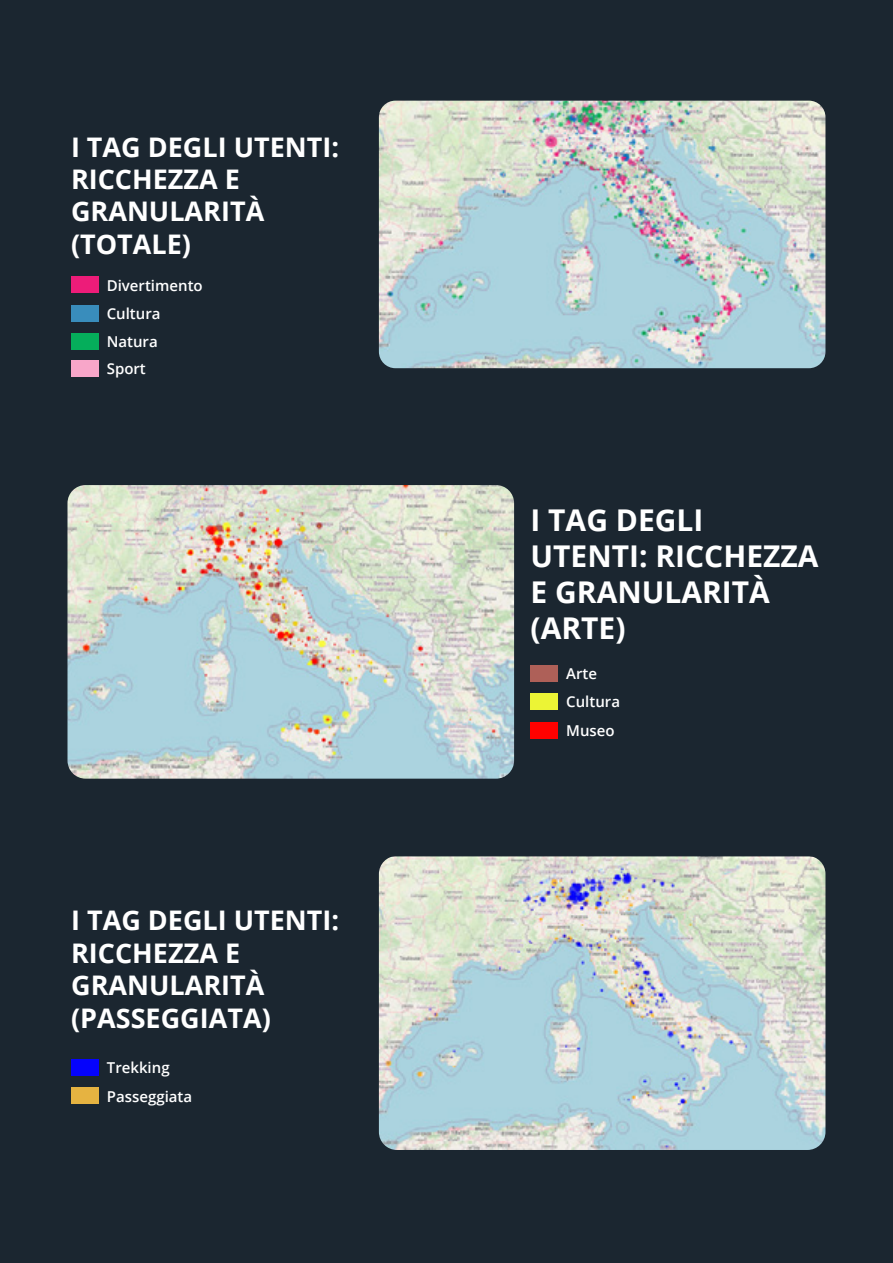
<style>
.page{position:relative;width:893px;height:1263px;background:#1b2630}
.page>*{position:absolute;margin:0;border:0;box-sizing:border-box;transform-origin:0 0}
.t1{font:700 30px/36px "Open Sans";color:#fff}
.t2{font:700 27px/32.4px "Open Sans";color:#fff}
.t3{font:600 15px "Open Sans";color:#fff}
</style>
<div class="page">
<img style="left:68px;top:485px;width:446px;height:294px">
<img style="left:379px;top:856px;width:446px;height:294px">
<img style="left:379px;top:101px;width:446px;height:267px">
<div style="left:71px;top:276px;width:27px;height:17px;background:#ed1c79"></div>
<div style="left:71px;top:305px;width:27px;height:16px;background:#398dbc"></div>
<div style="left:71px;top:360px;width:27px;height:17px;background:#f8a6c9"></div>
<div style="left:71px;top:333px;width:27px;height:17px;background:#05ae5b"></div>
<div style="left:530px;top:665px;width:27px;height:16px;background:#ae6058"></div>
<div style="left:530px;top:693px;width:27px;height:17px;background:#ecf435"></div>
<div style="left:530px;top:721px;width:27px;height:17px;background:#ff0100"></div>
<div style="left:71px;top:1059px;width:27px;height:17px;background:#0503fc"></div>
<div style="left:71px;top:1087px;width:27px;height:17px;background:#e6b341"></div>
<p class="t2" style="left:71px;top:130px;width:270px">I TAG DEGLI UTENTI:<br>RICCHEZZA E<br>GRANULARITÀ (TOTALE)</p>
<p class="t3" style="left:107px;top:275px;width:97px">Divertimento</p>
<p class="t3" style="left:107px;top:303px;width:55px">Cultura</p>
<p class="t3" style="left:107px;top:331px;width:53px">Natura</p>
<p class="t3" style="left:107px;top:358px;width:41px">Sport</p>
<p class="t2" style="left:71px;top:904px;width:270px">I TAG DEGLI UTENTI:<br>RICCHEZZA E<br>GRANULARITÀ (PASSEGGIATA)</p>
<p class="t3" style="left:107px;top:1057px;width:64px">Trekking</p>
<p class="t3" style="left:107px;top:1086px;width:87px">Passeggiata</p>
<p class="t1" style="left:530px;top:501px;width:290px">I TAG DEGLI<br>UTENTI: RICCHEZZA<br>E GRANULARITÀ (ARTE)</p>
<p class="t3" style="left:566px;top:663px;width:32px">Arte</p>
<p class="t3" style="left:566px;top:692px;width:55px">Cultura</p>
<p class="t3" style="left:566px;top:720px;width:50px">Museo</p>
</div>
